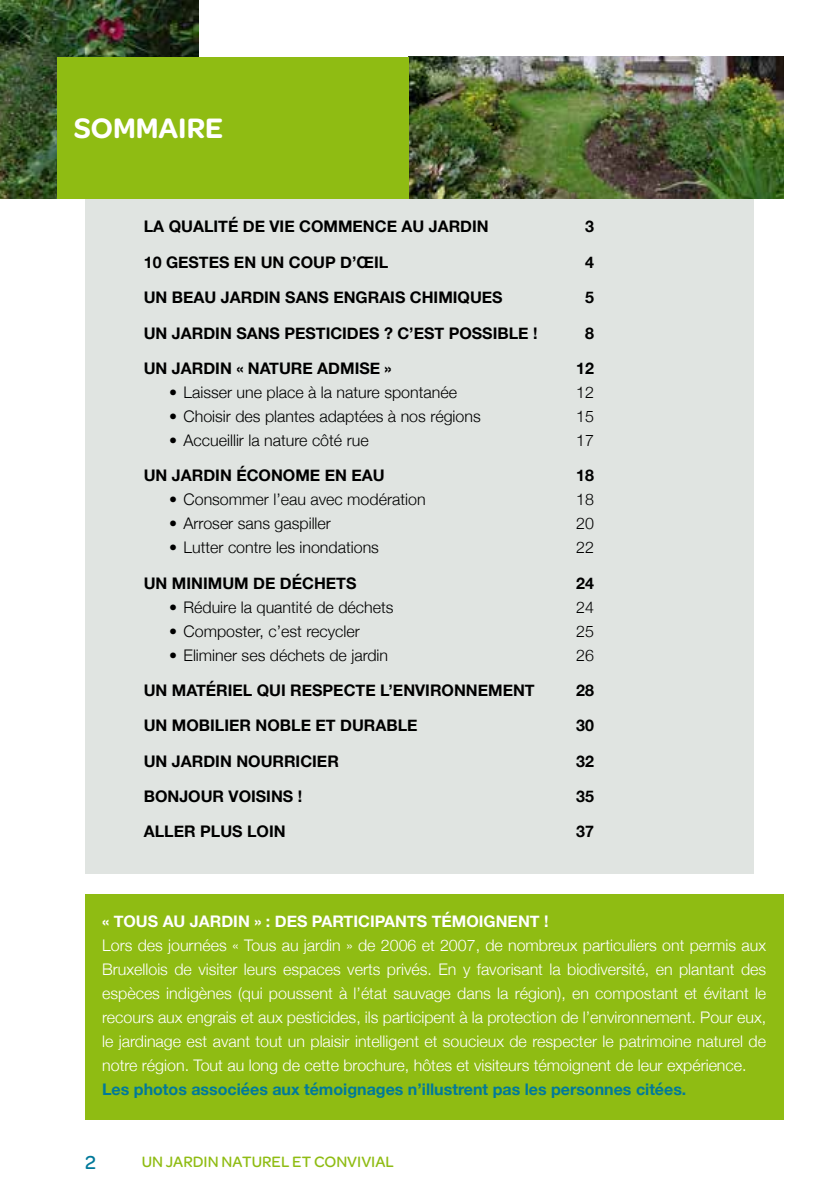
<style>
.page{position:relative;width:840px;height:1191px;background:#fff}
.page>*{position:absolute;margin:0;border:0;box-sizing:border-box;transform-origin:0 0}
.t1{font:600 30px "Omnes";color:#fff}
.t2{font:500 20px "Omnes";color:#00799a}
.t3{font:300 16px/24px "Helvetica Neue";color:#fff;text-align:justify}
.t4{font:700 16px "Helvetica Neue";color:#000}
.t5{font:300 16px "Helvetica Neue";color:#000}
.t6{font:700 16px "Helvetica Neue";color:#00799a}
.t7{font:700 16px "Helvetica Neue";color:#fff}
.t8{font:500 16px "Omnes";color:#8fbc13}
</style>
<div class="page">
<div style="left:85px;top:122px;width:668px;height:751px;background:#e0e4e1"></div>
<img style="left:408px;top:57px;width:374px;height:141px">
<img style="left:0;top:0;width:198px;height:198px">
<div style="left:57px;top:57px;width:351px;height:141px;background:#8fbc13"></div>
<div style="left:85px;top:894px;width:697px;height:225px;background:#8fbc13"></div>
<h1 class="t1" style="left:74px;top:107px;width:151px">SOMMAIRE</h1>
<p class="t4" style="left:144px;top:214px;width:346px">LA QUALITÉ DE VIE COMMENCE AU JARDIN</p>
<p class="t4" style="left:585px;top:214px;width:10px">3</p>
<p class="t4" style="left:144px;top:249px;width:246px">10 GESTES EN UN COUP D’ŒIL</p>
<p class="t4" style="left:585px;top:249px;width:10px">4</p>
<p class="t4" style="left:144px;top:285px;width:360px">UN BEAU JARDIN SANS ENGRAIS CHIMIQUES</p>
<p class="t4" style="left:585px;top:285px;width:10px">5</p>
<p class="t4" style="left:144px;top:320px;width:395px">UN JARDIN SANS PESTICIDES ? C’EST POSSIBLE !</p>
<p class="t4" style="left:585px;top:320px;width:10px">8</p>
<p class="t4" style="left:144px;top:355px;width:249px">UN JARDIN « NATURE ADMISE »</p>
<p class="t4" style="left:576px;top:355px;width:19px">12</p>
<p class="t5" style="left:169px;top:379px;width:289px">• Laisser une place à la nature spontanée</p>
<p class="t5" style="left:576px;top:379px;width:19px">12</p>
<p class="t5" style="left:169px;top:403px;width:313px">• Choisir des plantes adaptées à nos régions</p>
<p class="t5" style="left:576px;top:403px;width:19px">15</p>
<p class="t5" style="left:169px;top:427px;width:201px">• Accueillir la nature côté rue</p>
<p class="t5" style="left:576px;top:427px;width:19px">17</p>
<p class="t4" style="left:144px;top:463px;width:242px">UN JARDIN ÉCONOME EN EAU</p>
<p class="t4" style="left:576px;top:463px;width:19px">18</p>
<p class="t5" style="left:169px;top:486px;width:258px">• Consommer l’eau avec modération</p>
<p class="t5" style="left:576px;top:486px;width:19px">18</p>
<p class="t5" style="left:169px;top:510px;width:163px">• Arroser sans gaspiller</p>
<p class="t5" style="left:576px;top:510px;width:19px">20</p>
<p class="t5" style="left:169px;top:534px;width:211px">• Lutter contre les inondations</p>
<p class="t5" style="left:576px;top:534px;width:19px">22</p>
<p class="t4" style="left:144px;top:570px;width:214px">UN MINIMUM DE DÉCHETS</p>
<p class="t4" style="left:576px;top:570px;width:19px">24</p>
<p class="t5" style="left:169px;top:594px;width:226px">• Réduire la quantité de déchets</p>
<p class="t5" style="left:576px;top:594px;width:19px">24</p>
<p class="t5" style="left:169px;top:618px;width:192px">• Composter, c’est recycler</p>
<p class="t5" style="left:576px;top:618px;width:19px">25</p>
<p class="t5" style="left:169px;top:642px;width:220px">• Eliminer ses déchets de jardin</p>
<p class="t5" style="left:576px;top:642px;width:19px">26</p>
<p class="t4" style="left:144px;top:678px;width:392px">UN MATÉRIEL QUI RESPECTE L’ENVIRONNEMENT</p>
<p class="t4" style="left:576px;top:678px;width:19px">28</p>
<p class="t4" style="left:144px;top:713px;width:275px">UN MOBILIER NOBLE ET DURABLE</p>
<p class="t4" style="left:576px;top:713px;width:19px">30</p>
<p class="t4" style="left:144px;top:748px;width:196px">UN JARDIN NOURRICIER</p>
<p class="t4" style="left:576px;top:748px;width:19px">32</p>
<p class="t4" style="left:144px;top:784px;width:160px">BONJOUR VOISINS !</p>
<p class="t4" style="left:576px;top:784px;width:19px">35</p>
<p class="t4" style="left:144px;top:819px;width:143px">ALLER PLUS LOIN</p>
<p class="t4" style="left:576px;top:819px;width:19px">37</p>
<p class="t7" style="left:102px;top:909px;width:447px">« TOUS AU JARDIN » : DES PARTICIPANTS TÉMOIGNENT !</p>
<p class="t3" style="left:102px;top:932px;width:665px">Lors des journées « Tous au jardin » de 2006 et 2007, de nombreux particuliers ont permis aux Bruxellois de visiter leurs espaces verts privés. En y favorisant la biodiversité, en plantant des espèces indigènes (qui poussent à l’état sauvage dans la région), en compostant et évitant le recours aux engrais et aux pesticides, ils participent à la protection de l’environnement. Pour eux, le jardinage est avant tout un plaisir intelligent et soucieux de respecter le patrimoine naturel de notre région. Tout au long de cette brochure, hôtes et visiteurs témoignent de leur expérience.</p>
<p class="t6" style="left:102px;top:1077px;width:585px">Les photos associées aux témoignages n’illustrent pas les personnes citées.</p>
<p class="t2" style="left:85px;top:1148px;width:12px">2</p>
<p class="t8" style="left:142px;top:1150px;width:253px">UN JARDIN NATUREL ET CONVIVIAL</p>
</div>
